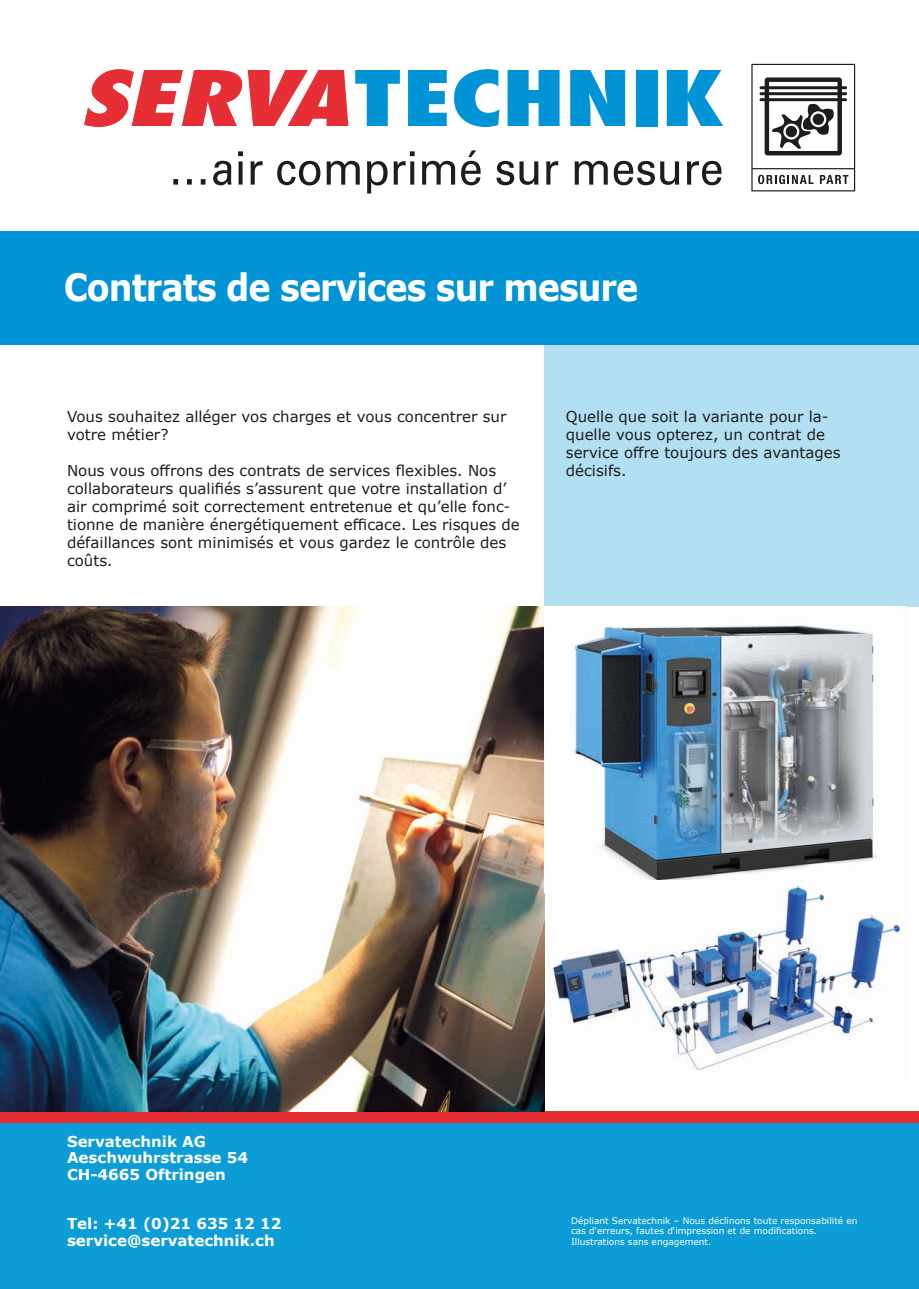
<style>
.page{position:relative;width:919px;height:1289px;background:#fff}
.page>*{position:absolute;margin:0;border:0;box-sizing:border-box;transform-origin:0 0}
.t1{font:700 37.5px "Verdana";letter-spacing:-.03em;color:#fff;scale:.89 1}
.t2{font:15px/18px "Verdana";color:#1d1d1b}
.t3{font:700 15px/16.5px "Verdana";color:#fff}
.t4{font:9px/10.8px "Verdana";color:#fff}
</style>
<div class="page">
<div style="left:0;top:1110px;width:918px;height:13px;background:#e62e35"></div>
<div style="left:0;top:1123px;width:918px;height:165px;background:#0c9dd6"></div>
<div style="left:544px;top:345px;width:374px;height:261px;background:#b3dff3"></div>
<div style="left:0;top:231px;width:918px;height:114px;background:#0094d7"></div>
<svg style="left:751px;top:64px;width:104px;height:127px"></svg>
<svg style="left:355px;top:70px;width:45px;height:56px"></svg>
<svg style="left:408px;top:70px;width:38px;height:56px;background:#23a2dc"></svg>
<svg style="left:454px;top:69px;width:45px;height:58px"></svg>
<svg style="left:507px;top:70px;width:52px;height:56px;background:#28a4dd"></svg>
<svg style="left:570px;top:70px;width:55px;height:56px;background:#26a4dd"></svg>
<div style="left:636px;top:70px;width:21px;height:56px;background:#0094d7"></div>
<svg style="left:666px;top:70px;width:57px;height:56px"></svg>
<svg style="left:84px;top:69px;width:264px;height:58px"></svg>
<svg style="left:173px;top:179px;width:32px;height:6px"></svg>
<svg style="left:213px;top:161px;width:18px;height:24px"></svg>
<svg style="left:238px;top:151px;width:5px;height:34px"></svg>
<svg style="left:250px;top:161px;width:12px;height:24px"></svg>
<svg style="left:277px;top:161px;width:43px;height:24px"></svg>
<svg style="left:326px;top:161px;width:34px;height:24px"></svg>
<svg style="left:367px;top:161px;width:20px;height:32px"></svg>
<svg style="left:393px;top:151px;width:21px;height:34px"></svg>
<svg style="left:422px;top:161px;width:33px;height:24px"></svg>
<svg style="left:461px;top:150px;width:20px;height:35px"></svg>
<svg style="left:496px;top:161px;width:42px;height:24px"></svg>
<svg style="left:546px;top:161px;width:12px;height:24px"></svg>
<svg style="left:574px;top:161px;width:33px;height:24px"></svg>
<svg style="left:613px;top:161px;width:66px;height:24px"></svg>
<svg style="left:686px;top:161px;width:35px;height:24px"></svg>
<img style="left:0;top:606px;width:544px;height:505px">
<img style="left:574px;top:625px;width:305px;height:255px">
<img style="left:548px;top:880px;width:356px;height:190px">
<h1 class="t1" style="left:64px;top:261px;width:647px">Contrats de services sur mesure</h1>
<p class="t2" style="left:67px;top:407px;width:441px">Vous souhaitez alléger vos charges et vous concentrer sur votre métier?</p>
<p class="t2" style="left:67px;top:461px;width:454px">Nous vous offrons des contrats de services flexibles. Nos collaborateurs qualifiés s’assurent que votre installation d’ air comprimé soit correctement entretenue et qu’elle fonc&shy;tionne de manière énergétiquement efficace. Les risques de défaillances sont minimisés et vous gardez le contrôle des coûts.</p>
<p class="t2" style="left:566px;top:407px;width:276px">Quelle que soit la variante pour la&shy;quelle vous opterez, un contrat de service offre toujours des avantages décisifs.</p>
<p class="t3" style="left:67px;top:1132px;width:182px">Servatechnik AG<br>Aeschwuhrstrasse 54<br>CH-4665 Oftringen</p>
<p class="t3" style="left:67px;top:1215px;width:216px">Tel: +41 (0)21 635 12 12 service@servatechnik.ch</p>
<p class="t4" style="left:571px;top:1214px;width:288px">Dépliant Servatechnik – Nous déclinons toute responsabilité en cas d‘erreurs, fautes d‘impression et de modifications.<br>Illustrations sans engagement.</p>
</div>
